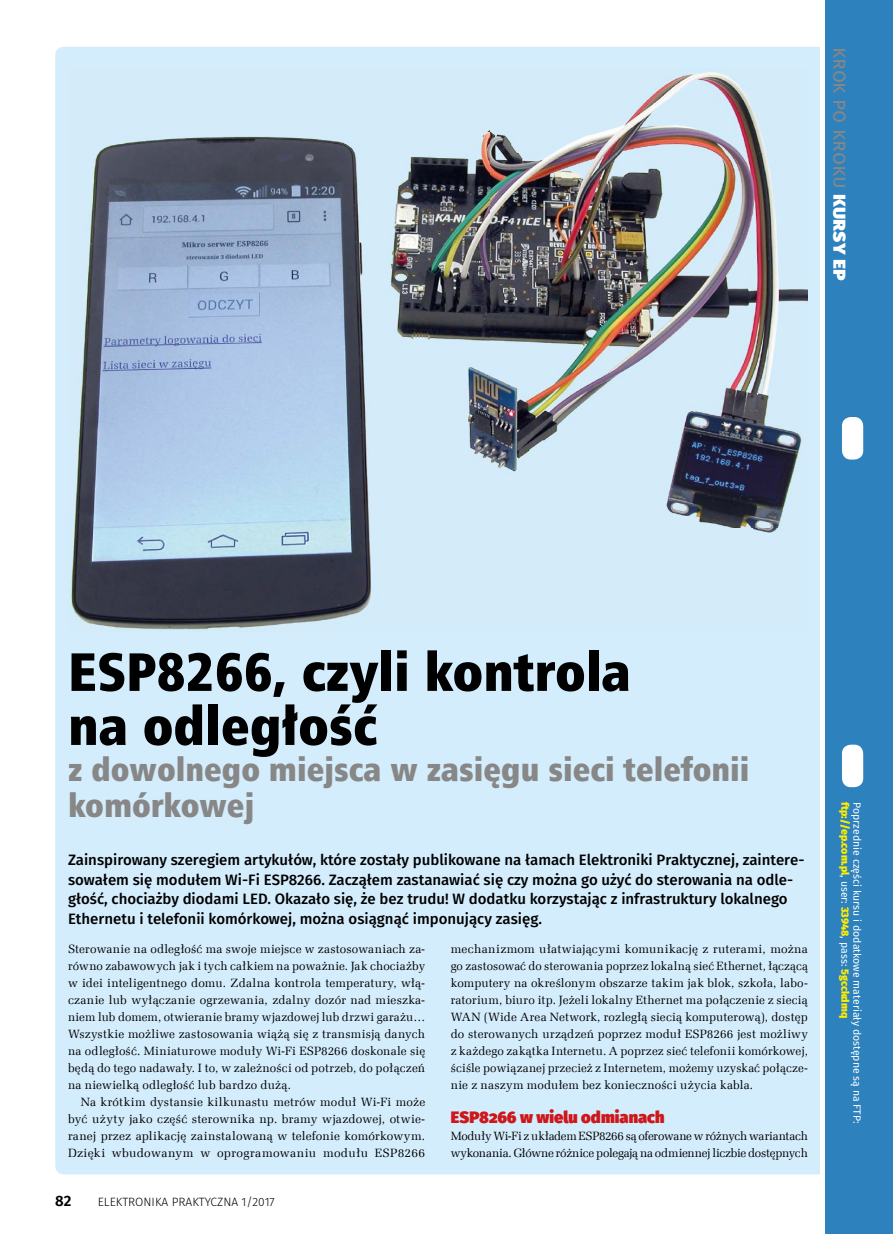
<style>
.page{position:relative;width:893px;height:1234px;background:#fff}
.page>*{position:absolute;margin:0;border:0;box-sizing:border-box;transform-origin:0 0}
.t1{font:54px/54px "Humnst 777 X Blk Cn EU";color:#000}
.t2{font:33px/36px "Humnst 777 X Blk Cn EU";color:#878787}
.t3{font:21px "Fira Sans";letter-spacing:-.005em;color:#878787}
.t4{font:900 16.5px "Fira Sans";letter-spacing:.005em;color:#cd171a}
.t5{font:500 15px/19.5px "Fira Sans";color:#000}
.t6{font:600 15px "Fira Sans";color:#000}
.t7{font:12px/17px "Zapf Ellipt EU";letter-spacing:.005em;color:#000;text-align:justify}
.t8{font:12px/17px "Zapf Ellipt EU";letter-spacing:-.02em;color:#000}
.t9{font:300 12px "Fira Sans";color:#000}
.t10{font:10.5px "Fira Sans";color:#fff}
.t11{font:800 10.5px "Fira Sans";color:#ffed00}
.s1{font-weight:800;color:#fff}
.s2{font-weight:400;color:#fff}
</style>
<div class="page">
<div style="left:55px;top:47px;width:838px;height:1127px;background:#d4edfc;border-radius:9px"></div>
<div style="left:825px;top:0;width:68px;height:1233px;background:#2d81bc"></div>
<div style="left:842px;top:417px;width:21px;height:42px;background:#fff;border-radius:9px"></div>
<div style="left:842px;top:744px;width:21px;height:43px;background:#fff;border-radius:9px"></div>
<hr style="left:821px;top:0;width:4px;height:1233px;background:#fff">
<img style="left:68px;top:71px;width:740px;height:559px">
<h3 class="t3" style="left:857px;top:47px;width:235px;rotate:90deg">krok po kroku <span class="s1">kUrSy ep</span></h3>
<h1 class="t1" style="left:68px;top:645px;width:564px">ESP8266, czyli kontrola na odległość</h1>
<h2 class="t2" style="left:68px;top:751px;width:683px">z dowolnego miejsca w zasięgu sieci telefonii komórkowej</h2>
<p class="t5" style="left:68px;top:849px;width:738px">Zainspirowany szeregiem artykułów, które zostały publikowane na łamach Elektroniki Praktycznej, zaintere&shy;sowałem się modułem Wi-Fi ESP8266. Zacząłem zastanawiać się czy można go użyć do sterowania na odle&shy;głość, chociażby diodami LED. Okazało się, że bez trudu! W dodatku korzystając z infrastruktury lokalnego Ethernetu i telefonii komórkowej, można osiągnąć imponujący zasięg.</p>
<p class="t7" style="left:451px;top:940px;width:359px">mechanizmom ułatwiającymi komunikację z ruterami, można go zastosować do sterowania poprzez lokalną sieć Ethernet, łączącą komputery na określonym obszarze takim jak blok, szkoła, labo&shy;ratorium, biuro itp. Jeżeli lokalny Ethernet ma połączenie z siecią WAN (Wide Area Network, rozległą siecią komputerową), dostęp do sterowanych urządzeń poprzez moduł ESP8266 jest możliwy z każdego zakątka Internetu. A poprzez sieć telefonii komórkowej, ściśle powiązanej przecież z Internetem, możemy uzyskać połącze&shy;nie z naszym modułem bez konieczności użycia kabla.</p>
<h3 class="t4" style="left:451px;top:1101px;width:215px">ESP8266 w wielu odmianach</h3>
<p class="t8" style="left:451px;top:1127px;width:359px">Moduły Wi-Fi z układem ESP8266 są oferowane w różnych wariantach wykonania. Główne różnice polegają na odmiennej liczbie dostępnych</p>
<p class="t7" style="left:68px;top:940px;width:359px">Sterowanie na odległość ma swoje miejsce w zastosowaniach za&shy;równo zabawowych jak i tych całkiem na poważnie. Jak chociażby w idei inteligentnego domu. Zdalna kontrola temperatury, włą&shy;czanie lub wyłączanie ogrzewania, zdalny dozór nad mieszka&shy;niem lub domem, otwieranie bramy wjazdowej lub drzwi garażu… Wszystkie możliwe zastosowania wiążą się z transmisją danych na odległość. Miniaturowe moduły Wi-Fi ESP8266 doskonale się będą do tego nadawały. I to, w zależności od potrzeb, do połączeń na niewielką odległość lub bardzo dużą.</p>
<p class="t7" style="left:68px;top:1093px;width:359px;text-indent:13px">Na krótkim dystansie kilkunastu metrów moduł Wi-Fi może być użyty jako część sterownika np. bramy wjazdowej, otwie&shy;ranej przez aplikację zainstalowaną w telefonie komórkowym.<br>Dzięki wbudowanym w oprogramowaniu modułu ESP8266</p>
<p class="t6" style="left:55px;top:1188px;width:18px">82</p>
<p class="t9" style="left:98px;top:1193px;width:179px">ELEKTRONIKA PRAKTYCZNA 1/2017</p>
<p class="t11" style="left:854px;top:801px;width:217px;rotate:90deg">ftp://ep.com.pl<span class="s2">, user:</span> 33948<span class="s2">, pass:</span> 5gcckdmq</p>
<p class="t10" style="left:865px;top:801px;width:323px;rotate:90deg">Poprzednie części kursu i dodatkowe materiały dostępne są na FTP:</p>
</div>
